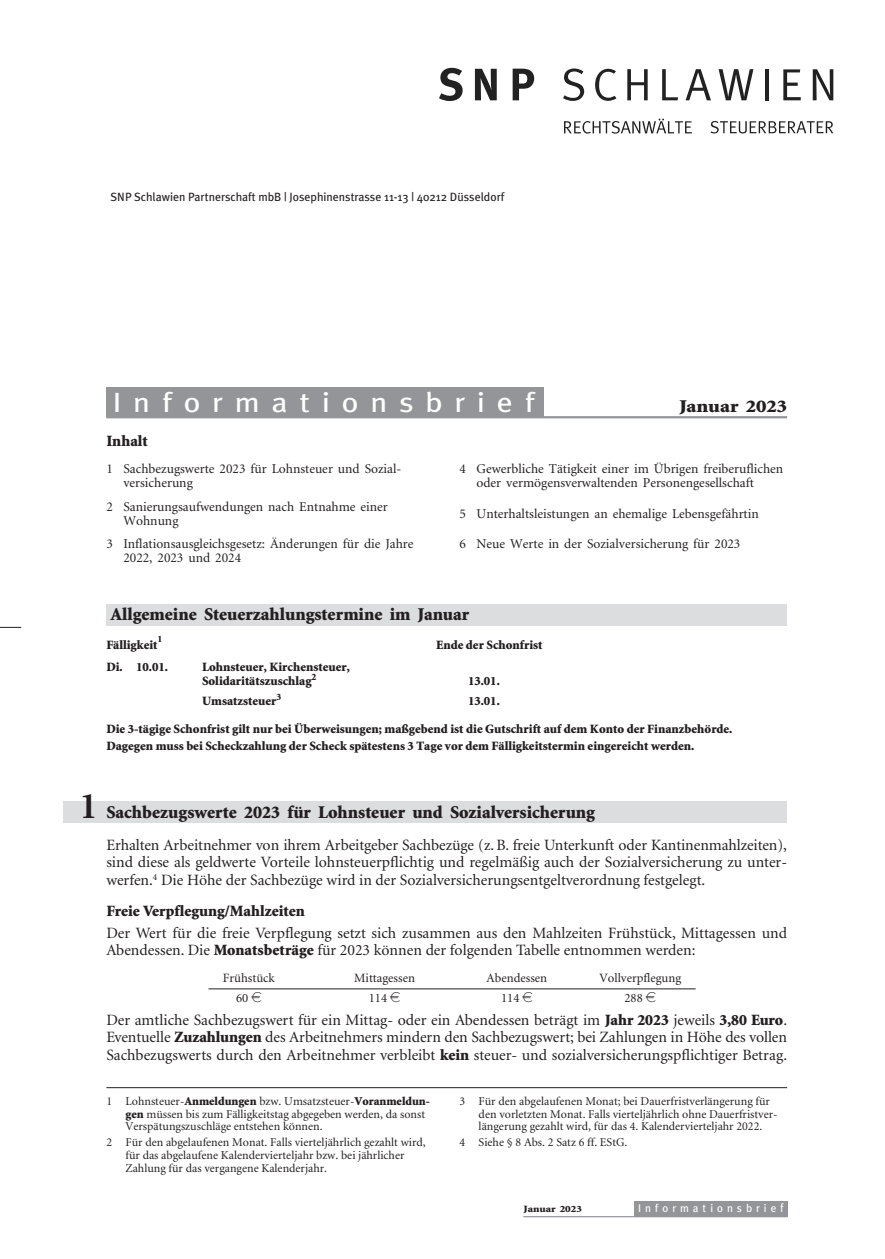
<style>
.page{position:relative;width:885px;height:1259px;background:#fff}
.page>*{position:absolute;margin:0;border:0;box-sizing:border-box;transform-origin:0 0}
.t1{font:27.75px "Meta";letter-spacing:.375em;color:#fff;scale:1.15 1}
.t2{font:900 18px "Minion";color:#231f20}
.t3{font:900 18px "Minion";color:#231f20;scale:1.15 1}
.t4{font:15.75px/17.4px "Minion";color:#231f20;text-align:justify}
.t5{font:900 15.75px "Minion";color:#231f20}
.t6{font:13.5px/14.2px "Minion";color:#231f20}
.t7{font:900 12.75px/13.5px "Minion";color:#231f20}
.t8{font:12.75px "Minion";color:#231f20}
.t9{font:12px/12.8px "Minion";color:#231f20}
.t10{font:12px "Meta Plus";color:#231f20}
.t11{font:11.25px "Meta";letter-spacing:.36em;color:#fff}
.t12{font:900 9.75px "Minion";color:#231f20}
.t13{font:900 9.6px "Minion";color:#231f20;scale:1.15 1}
.s1{font-weight:700;font-size:37.5px}
.s2{font-weight:900}
.s3{font-family:"Eurofont"}
.s4{font-size:12px}
</style>
<div class="page">
<svg style="left:563px;top:68px;width:21px;height:33px"></svg>
<svg style="left:595px;top:69px;width:21px;height:32px"></svg>
<svg style="left:627px;top:69px;width:20px;height:31px"></svg>
<svg style="left:662px;top:69px;width:16px;height:31px"></svg>
<svg style="left:685px;top:69px;width:26px;height:31px"></svg>
<svg style="left:718px;top:69px;width:35px;height:31px"></svg>
<hr style="left:765px;top:69px;width:3px;height:31px;background:#222">
<svg style="left:783px;top:69px;width:17px;height:31px"></svg>
<svg style="left:812px;top:69px;width:21px;height:31px"></svg>
<svg style="left:439px;top:68px;width:23px;height:33px"></svg>
<svg style="left:475px;top:69px;width:21px;height:31px"></svg>
<svg style="left:512px;top:69px;width:22px;height:31px"></svg>
<svg style="left:564px;top:119px;width:127px;height:15px"></svg>
<svg style="left:710px;top:121px;width:123px;height:12px"></svg>
<div style="left:634px;top:1200px;width:153px;height:16px;background:#939598"></div>
<hr style="left:523px;top:1216px;width:264px;height:1px;background:#939598">
<hr style="left:106px;top:1087px;width:681px;height:1px;background:#231f20">
<div style="left:106px;top:604px;width:681px;height:21px;background:#dcddde"></div>
<div style="left:64px;top:801px;width:723px;height:22px;background:#dcddde"></div>
<div style="left:106px;top:387px;width:437px;height:30px;background:#939598"></div>
<hr style="left:106px;top:416px;width:681px;height:2px;background:#939598">
<svg style="left:0;top:627px;width:21px;height:1px"></svg>
<hr style="left:208px;top:988px;width:487px;height:1px;background:#231f20">
<p class="t10" style="left:110px;top:189px;width:395px">SNP Schlawien Partnerschaft mbB | Josephinenstrasse 11-13 | 40212 Düsseldorf</p>
<h1 class="t1" style="left:113px;top:386px;width:368px">Informationsbrief</h1>
<p class="t3" style="left:679px;top:399px;width:95px">Januar 2023</p>
<p class="t5" style="left:106px;top:435px;width:43px">Inhalt</p>
<p class="t6" style="left:123px;top:463px;width:279px;text-indent:-17px">1 Sachbezugswerte 2023 für Lohnsteuer und Sozial&shy;versicherung</p>
<p class="t6" style="left:123px;top:500px;width:266px;text-indent:-17px">2 Sanierungsaufwendungen nach Entnahme einer<br>Wohnung</p>
<p class="t6" style="left:123px;top:538px;width:292px;text-indent:-17px">3 Inflationsausgleichsgesetz: Änderungen für die Jahre<br>2022, 2023 und 2024</p>
<p class="t6" style="left:476px;top:463px;width:308px;text-indent:-17px">4 Gewerbliche Tätigkeit einer im Übrigen freiberuflichen oder vermögensverwaltenden Personengesellschaft</p>
<p class="t6" style="left:459px;top:507px;width:301px">5 Unterhaltsleistungen an ehemalige Lebensgefährtin</p>
<p class="t6" style="left:459px;top:538px;width:282px">6 Neue Werte in der Sozialversicherung für 2023</p>
<p class="t2" style="left:111px;top:607px;width:360px">Allgemeine Steuerzahlungstermine im Januar</p>
<p class="t12" style="left:157px;top:635px;width:6px">1</p>
<p class="t7" style="left:106px;top:639px;width:53px">Fälligkeit</p>
<p class="t7" style="left:106px;top:661px;width:63px">Di. 10.01.</p>
<p class="t7" style="left:202px;top:661px;width:149px">Lohnsteuer, Kirchensteuer,<br>Solidaritätszuschlag<sup>2</sup></p>
<p class="t7" style="left:436px;top:639px;width:108px">Ende der Schonfrist</p>
<p class="t7" style="left:468px;top:675px;width:33px">13.01.</p>
<p class="t7" style="left:202px;top:695px;width:81px">Umsatzsteuer<sup>3</sup></p>
<p class="t7" style="left:468px;top:695px;width:33px">13.01.</p>
<p class="t7" style="left:106px;top:721px;width:627px;line-height:16.6px">Die 3-tägige Schonfrist gilt nur bei Überweisungen; maßgebend ist die Gutschrift auf dem Konto der Finanzbehörde.<br>Dagegen muss bei Scheckzahlung der Scheck spätestens 3 Tage vor dem Fälligkeitstermin eingereicht werden.</p>
<p class="t2" style="left:79px;top:805px;width:517px"><span class="s1">1</span> Sachbezugswerte 2023 für Lohnsteuer und Sozialversicherung</p>
<p class="t4" style="left:106px;top:837px;width:682px">Erhalten Arbeitnehmer von ihrem Arbeitgeber Sachbezüge (z. B. freie Unterkunft oder Kantinenmahlzeiten), sind diese als geldwerte Vorteile lohnsteuerpflichtig und regelmäßig auch der Sozialversicherung zu unter&shy;werfen.<sup>4</sup> Die Höhe der Sachbezüge wird in der Sozialversicherungsentgeltverordnung festgelegt.</p>
<p class="t5" style="left:106px;top:904px;width:200px">Freie Verpflegung/Mahlzeiten</p>
<p class="t4" style="left:106px;top:925px;width:682px">Der Wert für die freie Verpflegung setzt sich zusammen aus den Mahlzeiten Frühstück, Mittagessen und<br>Abendessen. Die <span class="s2">Monatsbeträge</span> für 2023 können der folgenden Tabelle entnommen werden:</p>
<p class="t8" style="left:223px;top:973px;width:53px">Frühstück</p>
<p class="t8" style="left:354px;top:973px;width:62px">Mittagessen</p>
<p class="t8" style="left:486px;top:973px;width:62px">Abendessen</p>
<p class="t8" style="left:599px;top:973px;width:83px">Vollverpflegung</p>
<p class="t8" style="left:236px;top:993px;width:27px">60 <span class="s3">i</span></p>
<p class="t8" style="left:369px;top:993px;width:33px">114 <span class="s3">i</span></p>
<p class="t8" style="left:501px;top:993px;width:33px">114 <span class="s3">i</span></p>
<p class="t8" style="left:624px;top:993px;width:33px">288 <span class="s3">i</span></p>
<p class="t4" style="left:106px;top:1012px;width:682px">Der amtliche Sachbezugswert für ein Mittag- oder ein Abendessen beträgt im <span class="s2">Jahr 2023</span> jeweils <span class="s2">3,80 Euro</span>.<br>Eventuelle <span class="s2">Zuzahlungen</span> des Arbeitnehmers mindern den Sachbezugswert; bei Zahlungen in Höhe des vollen Sachbezugswerts durch den Arbeitnehmer verbleibt <span class="s2">kein</span> steuer- und sozialversicherungspflichtiger Betrag.</p>
<p class="t9" style="left:125px;top:1095px;width:306px;text-indent:-19px">1 Lohnsteuer-<span class="s2">Anmeldungen</span> bzw. Umsatzsteuer-<span class="s2">Voranmeldun&shy;gen</span> müssen bis zum Fälligkeitstag abgegeben werden, da sonst<br>Verspätungszuschläge entstehen können.</p>
<p class="t9" style="left:125px;top:1137px;width:301px;text-indent:-19px">2 Für den abgelaufenen Monat. Falls vierteljährlich gezahlt wird, für das abgelaufene Kalendervierteljahr bzw. bei jährlicher<br>Zahlung für das vergangene Kalenderjahr.</p>
<p class="t9" style="left:478px;top:1095px;width:300px;text-indent:-19px">3 Für den abgelaufenen Monat; bei Dauerfristverlängerung für den vorletzten Monat. Falls vierteljährlich ohne Dauerfristver&shy;längerung gezahlt wird, für das 4. Kalendervierteljahr 2022.</p>
<p class="t9" style="left:459px;top:1137px;width:169px">4 Siehe § 8 Abs. 2 Satz 6 ff. EStG.</p>
<p class="t13" style="left:523px;top:1205px;width:52px">Januar 2023</p>
<p class="t11" style="left:638px;top:1201px;width:147px">Informationsbrie<span class="s4">f</span></p>
</div>
